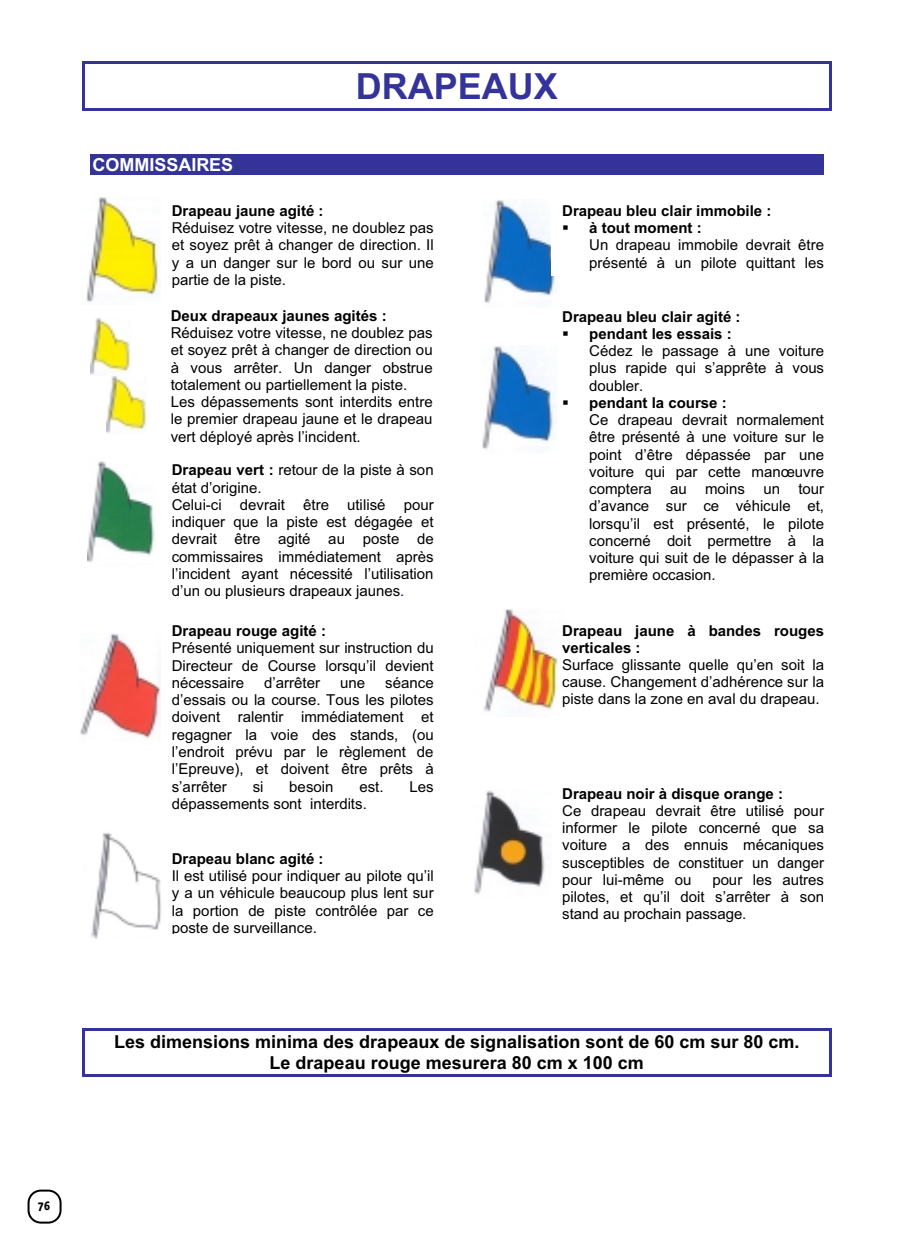
<style>
.page{position:relative;width:908px;height:1248px;background:#fff}
.page>*{position:absolute;margin:0;border:0;box-sizing:border-box;transform-origin:0 0}
.t1{font:700 36px "Arial";color:#33339a}
.t2{font:700 18px/20.8px "Arial";color:#000;text-align:center}
.t3{font:700 18px "Arial";color:#fff}
.t4{font:15px/17.2px "Arial";color:#000;text-align:justify}
.t5{font:700 15px/17.2px "Arial";color:#000}
.t6{font:700 12px "Bienvenue Beta";color:#000;scale:.85 1}
.s1{font-weight:700}
.s2{font-style:italic;color:#00f}
</style>
<div class="page">
<svg style="left:28px;top:1190px;width:34px;height:34px"></svg>
<hr style="left:82px;top:62px;width:750px;height:2px;background:#33339a">
<hr style="left:82px;top:108px;width:750px;height:2px;background:#33339a">
<hr style="left:82px;top:64px;width:2px;height:44px;background:#33339a">
<hr style="left:829px;top:64px;width:3px;height:44px;background:#33339a">
<div style="left:90px;top:154px;width:733px;height:21px;background:#33339a"></div>
<hr style="left:82px;top:1029px;width:750px;height:2px;background:#33339a">
<hr style="left:82px;top:1031px;width:2px;height:21px;background:#33339a">
<hr style="left:829px;top:1031px;width:3px;height:21px;background:#33339a">
<hr style="left:82px;top:1074px;width:750px;height:2px;background:#33339a">
<hr style="left:82px;top:1052px;width:2px;height:22px;background:#33339a">
<hr style="left:829px;top:1052px;width:3px;height:22px;background:#33339a">
<img style="left:86px;top:197px;width:72px;height:105px">
<img style="left:484px;top:200px;width:71px;height:103px">
<div style="left:551px;top:197px;width:282px;height:79px;background:#fff"></div>
<img style="left:484px;top:609px;width:74px;height:103px">
<img style="left:80px;top:633px;width:80px;height:106px">
<img style="left:88px;top:461px;width:67px;height:101px">
<img style="left:474px;top:790px;width:71px;height:104px">
<img style="left:91px;top:832px;width:70px;height:106px">
<img style="left:90px;top:318px;width:40px;height:57px">
<img style="left:106px;top:377px;width:40px;height:56px">
<img style="left:482px;top:346px;width:72px;height:103px">
<p class="t3" style="left:92px;top:158px;width:142px">COMMISSAIRES</p>
<h1 class="t1" style="left:356px;top:73px;width:204px">DRAPEAUX</h1>
<p class="t5" style="left:172px;top:203px;width:153px">Drapeau jaune agité :</p>
<p class="t4" style="left:172px;top:221px;width:263px">Réduisez votre vitesse, ne doublez pas et soyez prêt à changer de direction. Il y a un danger sur le bord ou sur une partie de la piste.</p>
<p class="t5" style="left:171px;top:309px;width:218px">Deux drapeaux jaunes agités :</p>
<p class="t4" style="left:171px;top:326px;width:264px;text-align:left">Réduisez votre vitesse, ne doublez pas et soyez prêt à changer de direction ou à vous arrêter. Un danger obstrue totalement ou partiellement la piste.<br>Les dépassements sont interdits entre le premier drapeau jaune et le drapeau vert déployé après l’incident.</p>
<p class="t4" style="left:172px;top:463px;width:264px;text-align:left"><span class="s1">Drapeau vert :</span> retour de la piste à son état d’origine.<br>Celui-ci devrait être utilisé pour indiquer que la piste est dégagée et devrait être agité au poste de commissaires immédiatement après l’incident ayant nécessité l’utilisation d’un ou plusieurs drapeaux jaunes<span class="s2">.</span></p>
<p class="t5" style="left:172px;top:624px;width:156px">Drapeau rouge agité :</p>
<p class="t4" style="left:172px;top:641px;width:264px">Présenté uniquement sur instruction du Directeur de Course lorsqu’il devient nécessaire</p>
<p class="t4" style="left:264px;top:676px;width:57px">d’arrêter</p>
<p class="t4" style="left:340px;top:676px;width:27px">une</p>
<p class="t4" style="left:172px;top:676px;width:264px;text-indent:214px">séance d’essais ou la course. Tous les pilotes doivent ralentir immédiatement et regagner la voie des stands, (ou l’endroit prévu par le règlement de l’Epreuve), et doivent être prêts à s’arrêter</p>
<p class="t4" style="left:253px;top:779px;width:12px">si</p>
<p class="t4" style="left:289px;top:779px;width:46px">besoin</p>
<p class="t4" style="left:359px;top:779px;width:26px">est.</p>
<p class="t4" style="left:409px;top:779px;width:26px">Les</p>
<p class="t4" style="left:172px;top:796px;width:197px">dépassements sont interdits.</p>
<p class="t5" style="left:172px;top:851px;width:153px">Drapeau blanc agité :</p>
<p class="t4" style="left:172px;top:869px;width:263px">Il est utilisé pour indiquer au pilote qu’il y a un véhicule beaucoup plus lent sur la portion de piste contrôlée par ce poste de surveillance.</p>
<p class="t5" style="left:589px;top:203px;width:184px;text-indent:-27px">Drapeau bleu clair immobile : à tout moment :</p>
<p class="t4" style="left:589px;top:238px;width:236px">Un drapeau immobile devrait être présenté à un pilote quittant les</p>
<p class="t5" style="left:589px;top:309px;width:153px;text-indent:-27px">Drapeau bleu clair agité : pendant les essais :</p>
<p class="t4" style="left:589px;top:344px;width:236px">Cédez le passage à une voiture plus rapide qui s’apprête à vous doubler.</p>
<p class="t5" style="left:589px;top:395px;width:139px">pendant la course :</p>
<p class="t4" style="left:589px;top:413px;width:237px">Ce drapeau devrait normalement être présenté à une voiture sur le point d’être dépassée par une voiture qui par cette manœuvre comptera au moins un tour d’avance sur ce véhicule et, lorsqu’il est présenté, le pilote concerné doit permettre à la voiture qui suit de le dépasser à la première occasion.</p>
<p class="t5" style="left:562px;top:623px;width:263px">Drapeau jaune à bandes rouges verticales :</p>
<p class="t4" style="left:562px;top:658px;width:263px">Surface glissante quelle qu’en soit la cause. Changement d’adhérence sur la piste dans la zone en aval du drapeau.</p>
<p class="t5" style="left:562px;top:786px;width:222px">Drapeau noir à disque orange :</p>
<p class="t4" style="left:562px;top:803px;width:263px">Ce drapeau devrait être utilisé pour informer le pilote concerné que sa voiture a des ennuis mécaniques susceptibles de constituer un danger pour lui-même ou</p>
<p class="t4" style="left:562px;top:872px;width:263px;text-indent:150px">pour les autres pilotes, et qu’il doit s’arrêter à son stand au prochain passage.</p>
<p class="t2" style="left:114px;top:1033px;width:687px">Les dimensions minima des drapeaux de signalisation sont de 60 cm sur 80 cm.<br>Le drapeau rouge mesurera 80 cm x 100 cm</p>
<p class="t6" style="left:38px;top:1201px;width:16px">76</p>
</div>
